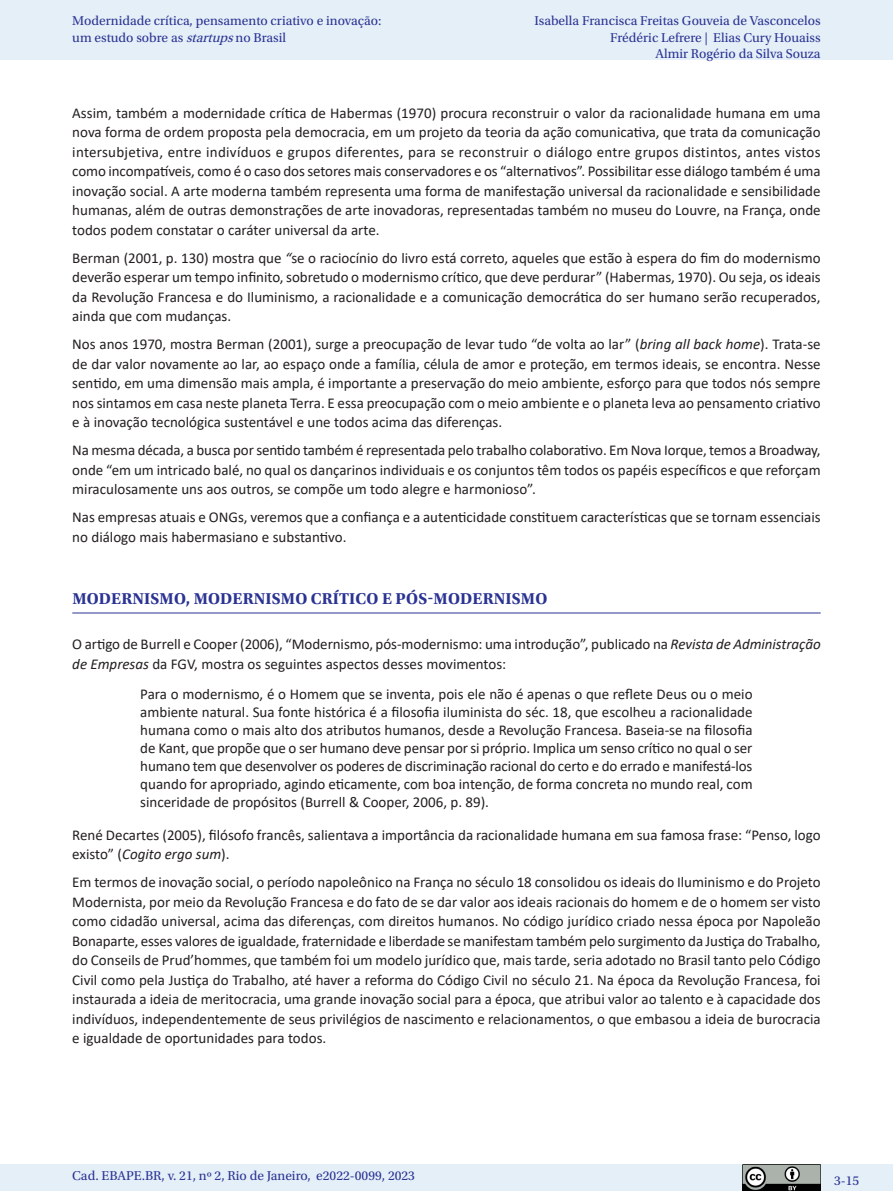
<style>
.page{position:relative;width:893px;height:1191px;background:#fff}
.page>*{position:absolute;margin:0;border:0;box-sizing:border-box;transform-origin:0 0}
._07_1_sub_1{font:700 16.5px "Utopia Std";letter-spacing:.01em;color:#2b3393}
._06_0_texto{font:15px/19.5px "Calibri";color:#231f20;text-align:justify}
._06_2_citação{font:15px/18px "Calibri";color:#231f20;text-align:justify}
.t1{font:13.5px/16.5px "Utopia Std";color:#2b3393}
.s1{font-style:italic}
</style>
<div class="page">
<div style="left:0;top:0;width:893px;height:60px;background:#e4eff8"></div>
<div style="left:0;top:1164px;width:893px;height:27px;background:#e4eff8"></div>
<img style="left:743px;top:1164px;width:78px;height:27px">
<hr style="left:72px;top:612px;width:749px;height:1px;background:#2b3393">
<p class="t1" style="left:72px;top:13px;width:311px">Modernidade crítica, pensamento criativo e inovação: um estudo sobre as <span class="s1">startups</span>no Brasil</p>
<p class="t1" style="left:535px;top:13px;width:288px;text-align:right">Isabella Francisca Freitas Gouveia de Vasconcelos<br>Frédéric Lefrere | Elias Cury Houaiss<br>Almir Rogério da Silva Souza</p>
<p class="_06_0_texto" style="left:72px;top:102px;width:750px">Assim, também a modernidade crítica de Habermas (1970) procura reconstruir o valor da racionalidade humana em uma nova forma de ordem proposta pela democracia, em um projeto da teoria da ação comunicativa, que trata da comunicação intersubjetiva, entre indivíduos e grupos diferentes, para se reconstruir o diálogo entre grupos distintos, antes vistos como incompatíveis, como é o caso dos setores mais conservadores e os “alternativos”. Possibilitar esse diálogo também é uma inovação social. A arte moderna também representa uma forma de manifestação universal da racionalidade e sensibilidade humanas, além de outras demonstrações de arte inovadoras, representadas também no museu do Louvre, na França, onde todos podem constatar o caráter universal da arte.</p>
<p class="_06_0_texto" style="left:72px;top:247px;width:750px">Berman (2001, p. 130) mostra que <span class="s1">“</span>se o raciocínio do livro está correto, aqueles que estão à espera do fim do modernismo deverão esperar um tempo infinito, sobretudo o modernismo crítico, que deve perdurar” (Habermas, 1970). Ou seja, os ideais da Revolução Francesa e do Iluminismo, a racionalidade e a comunicação democrática do ser humano serão recuperados, ainda que com mudanças.</p>
<p class="_06_0_texto" style="left:72px;top:334px;width:750px">Nos anos 1970, mostra Berman (2001), surge a preocupação de levar tudo “de volta ao lar” (<span class="s1">bring all back home</span>). Trata-se de dar valor novamente ao lar, ao espaço onde a família, célula de amor e proteção, em termos ideais, se encontra. Nesse sentido, em uma dimensão mais ampla, é importante a preservação do meio ambiente, esforço para que todos nós sempre nos sintamos em casa neste planeta Terra. E essa preocupação com o meio ambiente e o planeta leva ao pensamento criativo e à inovação tecnológica sustentável e une todos acima das diferenças.</p>
<p class="_06_0_texto" style="left:72px;top:440px;width:750px">Na mesma década, a busca por sentido também é representada pelo trabalho colaborativo. Em Nova Iorque, temos a Broadway, onde “em um intricado balé, no qual os dançarinos individuais e os conjuntos têm todos os papéis específicos e que reforçam miraculosamente uns aos outros, se compõe um todo alegre e harmonioso”.</p>
<p class="_06_0_texto" style="left:72px;top:507px;width:750px">Nas empresas atuais e ONGs, veremos que a confiança e a autenticidade constituem características que se tornam essenciais no diálogo mais habermasiano e substantivo.</p>
<p class="_07_1_sub_1" style="left:72px;top:589px;width:476px">MODERNISMO, MODERNISMO CRÍTICO E PÓS-MODERNISMO</p>
<p class="_06_0_texto" style="left:72px;top:634px;width:750px">O artigo de Burrell e Cooper (2006), “Modernismo, pós-modernismo: uma introdução”, publicado na <span class="s1">Revista de Administração de Empresas</span> da FGV, mostra os seguintes aspectos desses movimentos:</p>
<p class="_06_2_citação" style="left:140px;top:685px;width:614px">Para o modernismo, é o Homem que se inventa, pois ele não é apenas o que reflete Deus ou o meio ambiente natural. Sua fonte histórica é a filosofia iluminista do séc. 18, que escolheu a racionalidade humana como o mais alto dos atributos humanos, desde a Revolução Francesa. Baseia-se na filosofia de Kant, que propõe que o ser humano deve pensar por si próprio. Implica um senso crítico no qual o ser humano tem que desenvolver os poderes de discriminação racional do certo e do errado e manifestá-los quando for apropriado, agindo eticamente, com boa intenção, de forma concreta no mundo real, com sinceridade de propósitos (Burrell &amp; Cooper, 2006, p. 89).</p>
<p class="_06_0_texto" style="left:72px;top:824px;width:750px">René Decartes (2005), filósofo francês, salientava a importância da racionalidade humana em sua famosa frase: “Penso, logo existo” (<span class="s1">Cogito ergo sum</span>).</p>
<p class="_06_0_texto" style="left:72px;top:872px;width:750px">Em termos de inovação social, o período napoleônico na França no século 18 consolidou os ideais do Iluminismo e do Projeto Modernista, por meio da Revolução Francesa e do fato de se dar valor aos ideais racionais do homem e de o homem ser visto como cidadão universal, acima das diferenças, com direitos humanos. No código jurídico criado nessa época por Napoleão Bonaparte, esses valores de igualdade, fraternidade e liberdade se manifestam também pelo surgimento da Justiça do Trabalho, do Conseils de Prud’hommes, que também foi um modelo jurídico que, mais tarde, seria adotado no Brasil tanto pelo Código Civil como pela Justiça do Trabalho, até haver a reforma do Código Civil no século 21. Na época da Revolução Francesa, foi instaurada a ideia de meritocracia, uma grande inovação social para a época, que atribui valor ao talento e à capacidade dos indivíduos, independentemente de seus privilégios de nascimento e relacionamentos, o que embasou a ideia de burocracia e igualdade de oportunidades para todos.</p>
<p class="t1" style="left:72px;top:1167px;width:344px">Cad. EBAPE.BR, v. 21, nº 2, Rio de Janeiro, e2022-0099, 2023</p>
<p class="t1" style="left:834px;top:1172px;width:27px">3-15</p>
</div>
